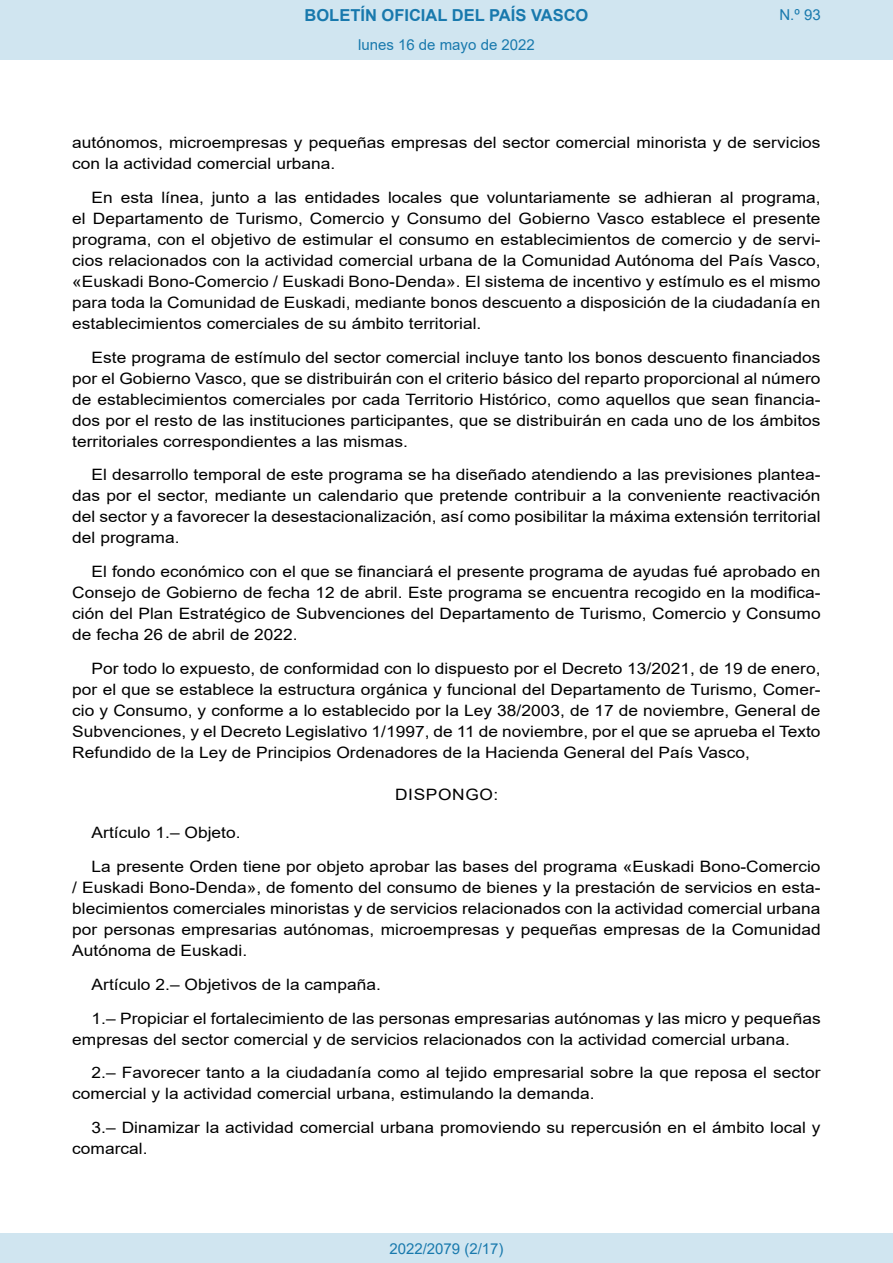
<style>
.page{position:relative;width:893px;height:1263px;background:#fff}
.page>*{position:absolute;margin:0;border:0;box-sizing:border-box;transform-origin:0 0}
.t1{font:700 16.5px "Arial";color:#1879ad}
.BOPVDetalle{font:15.6px/21px "Arial";color:#000;text-align:justify;scale:1.11 1}
.BOPVClave{font:15.6px "Arial";letter-spacing:.035em;color:#000;scale:1.11 1}
.Paginacion_Centro{font:15px "Arial";color:#1879ad}
</style>
<div class="page">
<div style="left:0;top:0;width:893px;height:60px;background:#d0e5f0"></div>
<div style="left:0;top:1233px;width:893px;height:30px;background:#d0e5f0"></div>
<p class="t1" style="left:305px;top:3px;width:285px">BOLETÍN OFICIAL DEL PAÍS VASCO</p>
<p class="Paginacion_Centro" style="left:358px;top:35px;width:178px">lunes 16 de mayo de 2022</p>
<p class="Paginacion_Centro" style="left:779px;top:5px;width:43px">N.º 93</p>
<p class="BOPVDetalle" style="left:72px;top:132px;width:676px">autónomos, microempresas y pequeñas empresas del sector comercial minorista y de servicios con la actividad comercial urbana.</p>
<p class="BOPVDetalle" style="left:72px;top:187px;width:676px;text-indent:19px">En esta línea, junto a las entidades locales que voluntariamente se adhieran al programa, el Departamento de Turismo, Comercio y Consumo del Gobierno Vasco establece el presente programa, con el objetivo de estimular el consumo en establecimientos de comercio y de servi&shy;cios relacionados con la actividad comercial urbana de la Comunidad Autónoma del País Vasco, «Euskadi Bono-Comercio / Euskadi Bono-Denda». El sistema de incentivo y estímulo es el mismo para toda la Comunidad de Euskadi, mediante bonos descuento a disposición de la ciudadanía en establecimientos comerciales de su ámbito territorial.</p>
<p class="BOPVDetalle" style="left:72px;top:347px;width:676px;text-indent:19px">Este programa de estímulo del sector comercial incluye tanto los bonos descuento financiados por el Gobierno Vasco, que se distribuirán con el criterio básico del reparto proporcional al número de establecimientos comerciales por cada Territorio Histórico, como aquellos que sean financia&shy;dos por el resto de las instituciones participantes, que se distribuirán en cada uno de los ámbitos territoriales correspondientes a las mismas.</p>
<p class="BOPVDetalle" style="left:72px;top:464px;width:676px;text-indent:19px">El desarrollo temporal de este programa se ha diseñado atendiendo a las previsiones plantea&shy;das por el sector, mediante un calendario que pretende contribuir a la conveniente reactivación del sector y a favorecer la desestacionalización, así como posibilitar la máxima extensión territorial del programa.</p>
<p class="BOPVDetalle" style="left:72px;top:561px;width:676px;text-indent:19px">El fondo económico con el que se financiará el presente programa de ayudas fué aprobado en Consejo de Gobierno de fecha 12 de abril. Este programa se encuentra recogido en la modifica&shy;ción del Plan Estratégico de Subvenciones del Departamento de Turismo, Comercio y Consumo de fecha 26 de abril de 2022.</p>
<p class="BOPVDetalle" style="left:72px;top:658px;width:676px;text-indent:19px">Por todo lo expuesto, de conformidad con lo dispuesto por el Decreto 13/2021, de 19 de enero, por el que se establece la estructura orgánica y funcional del Departamento de Turismo, Comer&shy;cio y Consumo, y conforme a lo establecido por la Ley 38/2003, de 17 de noviembre, General de Subvenciones, y el Decreto Legislativo 1/1997, de 11 de noviembre, por el que se aprueba el Texto Refundido de la Ley de Principios Ordenadores de la Hacienda General del País Vasco,</p>
<p class="BOPVClave" style="left:395px;top:784px;width:94px">DISPONGO:</p>
<p class="BOPVDetalle" style="left:92px;top:822px;width:136px">Artículo 1.– Objeto.</p>
<p class="BOPVDetalle" style="left:72px;top:856px;width:676px;text-indent:19px">La presente Orden tiene por objeto aprobar las bases del programa «Euskadi Bono-Comercio / Euskadi Bono-Denda», de fomento del consumo de bienes y la prestación de servicios en esta&shy;blecimientos comerciales minoristas y de servicios relacionados con la actividad comercial urbana por personas empresarias autónomas, microempresas y pequeñas empresas de la Comunidad Autónoma de Euskadi.</p>
<p class="BOPVDetalle" style="left:92px;top:974px;width:262px">Artículo 2.– Objetivos de la campaña.</p>
<p class="BOPVDetalle" style="left:72px;top:1007px;width:676px;text-indent:19px">1.– Propiciar el fortalecimiento de las personas empresarias autónomas y las micro y pequeñas empresas del sector comercial y de servicios relacionados con la actividad comercial urbana.</p>
<p class="BOPVDetalle" style="left:72px;top:1062px;width:676px;text-indent:19px">2.– Favorecer tanto a la ciudadanía como al tejido empresarial sobre la que reposa el sector comercial y la actividad comercial urbana, estimulando la demanda.</p>
<p class="BOPVDetalle" style="left:72px;top:1117px;width:676px;text-indent:19px">3.– Dinamizar la actividad comercial urbana promoviendo su repercusión en el ámbito local y comarcal.</p>
<p class="Paginacion_Centro" style="left:389px;top:1238px;width:116px">2022/2079 (2/17)</p>
</div>
